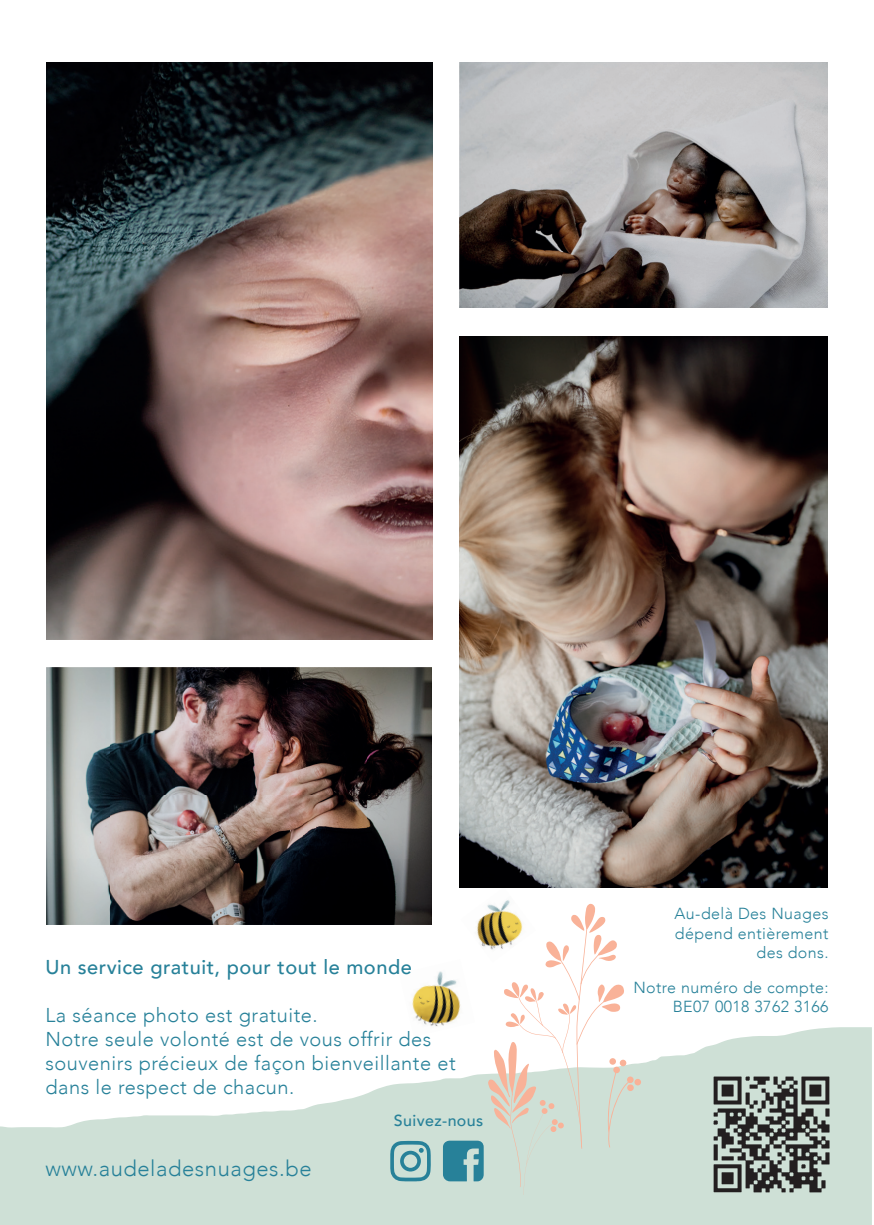
<style>
.page{position:relative;width:874px;height:1225px;background:#fff}
.page>*{position:absolute;margin:0;border:0;box-sizing:border-box;transform-origin:0 0}
.t1{font:300 22px "Avenir";letter-spacing:.025em;color:#278199}
.t2{font:300 20px/24px "Avenir";letter-spacing:.025em;color:#278199}
.t3{font:500 20px "Avenir";letter-spacing:.025em;color:#278199}
.t4{font:300 16px/19.2px "Avenir";letter-spacing:.025em;color:#278199;text-align:right}
.t5{font:500 16px "Avenir";letter-spacing:.025em;color:#278199}
</style>
<div class="page">
<svg style="left:0;top:1027px;width:871px;height:198px;fill:#cee0d6"></svg>
<div style="left:626px;top:1076px;width:7px;height:7px;background:#f9b298;border-radius:50%"></div>
<div style="left:627px;top:1084px;width:6px;height:7px;background:#f9b298;border-radius:50%"></div>
<div style="left:634px;top:1078px;width:6px;height:7px;background:#f9b298;border-radius:50%"></div>
<img style="left:399px;top:971px;width:43px;height:65px">
<img style="left:460px;top:887px;width:75px;height:16px">
<img style="left:47px;top:62px;width:385px;height:577px">
<img style="left:459px;top:336px;width:368px;height:551px">
<img style="left:47px;top:668px;width:384px;height:256px">
<img style="left:459px;top:62px;width:368px;height:246px">
<svg style="left:390px;top:1140px;width:40px;height:41px;background:#89b8bc"></svg>
<svg style="left:442px;top:903px;width:186px;height:292px"></svg>
<svg style="left:713px;top:1076px;width:116px;height:116px;background:#737975"></svg>
<p class="t3" style="left:45px;top:949px;width:368px">Un service gratuit, pour tout le monde</p>
<p class="t2" style="left:45px;top:1002px;width:411px">La séance photo est gratuite.<br>Notre seule volonté est de vous offrir des souvenirs précieux de façon bienveillante et dans le respect de chacun.</p>
<p class="t5" style="left:393px;top:1106px;width:91px">Suivez-nous</p>
<p class="t1" style="left:45px;top:1155px;width:268px">www.audeladesnuages.be</p>
<p class="t4" style="left:674px;top:904px;width:155px">Au-delà Des Nuages dépend entièrement des dons.</p>
<p class="t4" style="left:633px;top:978px;width:197px">Notre numéro de compte:<br>BE07 0018 3762 3166</p>
</div>
